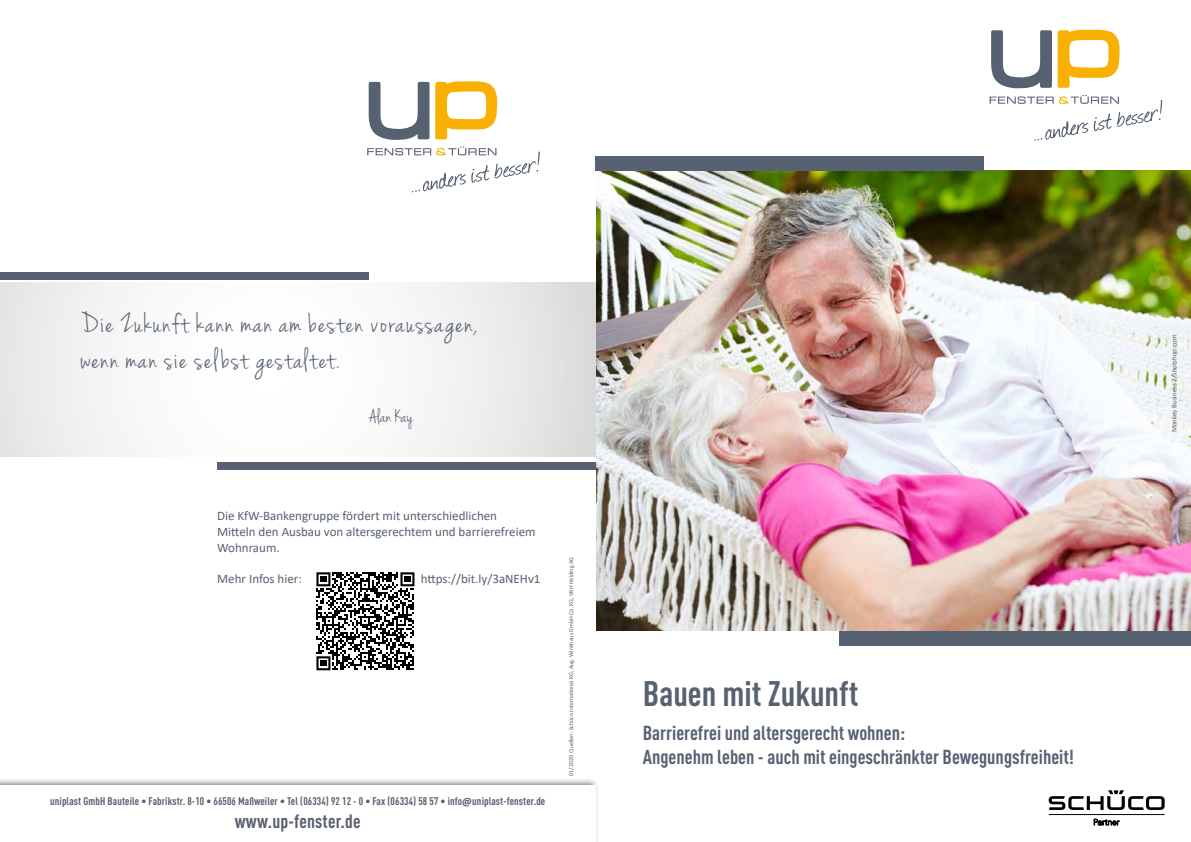
<style>
.page{position:relative;width:1191px;height:842px;background:#fff}
.page>*{position:absolute;margin:0;border:0;box-sizing:border-box;transform-origin:0 0}
.t1{font:700 35px "DIN Cond";color:#566172}
.t2{font:30px/36px "Jenna Sue";letter-spacing:.05em;color:#566172}
.t3{font:700 20px/24px "DIN Cond";color:#566172}
.t4{font:20px "Jenna Sue";color:#566172}
.t5{font:700 19px "DIN Cond";letter-spacing:.01em;color:#595f70}
.t6{font:13px/15.6px "Calibri";color:#566172}
.t7{font:700 11px "DIN Cond";letter-spacing:.01em;color:#595f70}
.t8{font:7px "Calibri";color:#566172}
.t9{font:6px "Calibri";color:#566172}
.s1{font-family:"Calibri"}
</style>
<div class="page">
<svg style="left:1093px;top:819px;width:26px;height:6px"></svg>
<hr style="left:1048px;top:814px;width:116px;height:1px;background:#000">
<svg style="left:1048px;top:790px;width:116px;height:20px"></svg>
<svg style="left:991px;top:30px;width:128px;height:58px"></svg>
<svg style="left:989px;top:95px;width:173px;height:46px"></svg>
<img style="left:596px;top:171px;width:595px;height:460px">
<div style="left:595px;top:156px;width:389px;height:15px;background:#566172"></div>
<div style="left:839px;top:631px;width:352px;height:14px;background:#566172"></div>
<svg style="left:0;top:283px;width:595px;height:174px"></svg>
<div style="left:0;top:273px;width:369px;height:7px;background:#566172"></div>
<div style="left:217px;top:462px;width:378px;height:7px;background:#566172"></div>
<div style="left:0;top:778px;width:599px;height:64px;background:#000;opacity:.5"></div>
<div style="left:0;top:786px;width:595px;height:56px;background:#fff"></div>
<svg style="left:369px;top:82px;width:60px;height:58px"></svg>
<svg style="left:435px;top:81px;width:62px;height:58px"></svg>
<svg style="left:367px;top:147px;width:173px;height:45px"></svg>
<svg style="left:316px;top:572px;width:98px;height:98px"></svg>
<h2 class="t2" style="left:81px;top:307px;width:398px">Die Zukunft kann man am besten voraussagen, wenn man sie selbst gestaltet.</h2>
<h3 class="t4" style="left:369px;top:405px;width:45px">Alan Kay</h3>
<p class="t6" style="left:217px;top:508px;width:320px">Die KfW-Bankengruppe fördert mit unterschiedlichen<br>Mitteln den Ausbau von altersgerechtem und barrierefreiem<br>Wohnraum.</p>
<p class="t6" style="left:217px;top:570px;width:86px">Mehr Infos hier:</p>
<p class="t6" style="left:421px;top:570px;width:121px">https://bit.ly/3aNEHv1</p>
<p class="t7" style="left:50px;top:794px;width:496px">uniplast GmbH Bauteile • Fabrikstr. 8-10 • 66506 Maßweiler • Tel (06334) 92 12 - 0 • Fax (06334) 58 57 • info<span class="s1">@</span>uniplast-fenster.de</p>
<h3 class="t5" style="left:235px;top:809px;width:127px">www.up-fenster.de</h3>
<p class="t9" style="left:567px;top:776px;width:220px;rotate:-90deg">01/2020 Quellen: Schüco International KG, Aug. Winkhaus GmbH Co. KG, VBH Holding AG</p>
<h1 class="t1" style="left:643px;top:672px;width:217px">Bauen mit Zukunft</h1>
<h3 class="t3" style="left:643px;top:720px;width:433px">Barrierefrei und altersgerecht wohnen:<br>Angenehm leben - auch mit eingeschränkter Bewegungsfreiheit!</h3>
<p class="t8" style="left:1169px;top:432px;width:99px;rotate:-90deg">Monkey Business 2/Shotshop.com</p>
</div>
